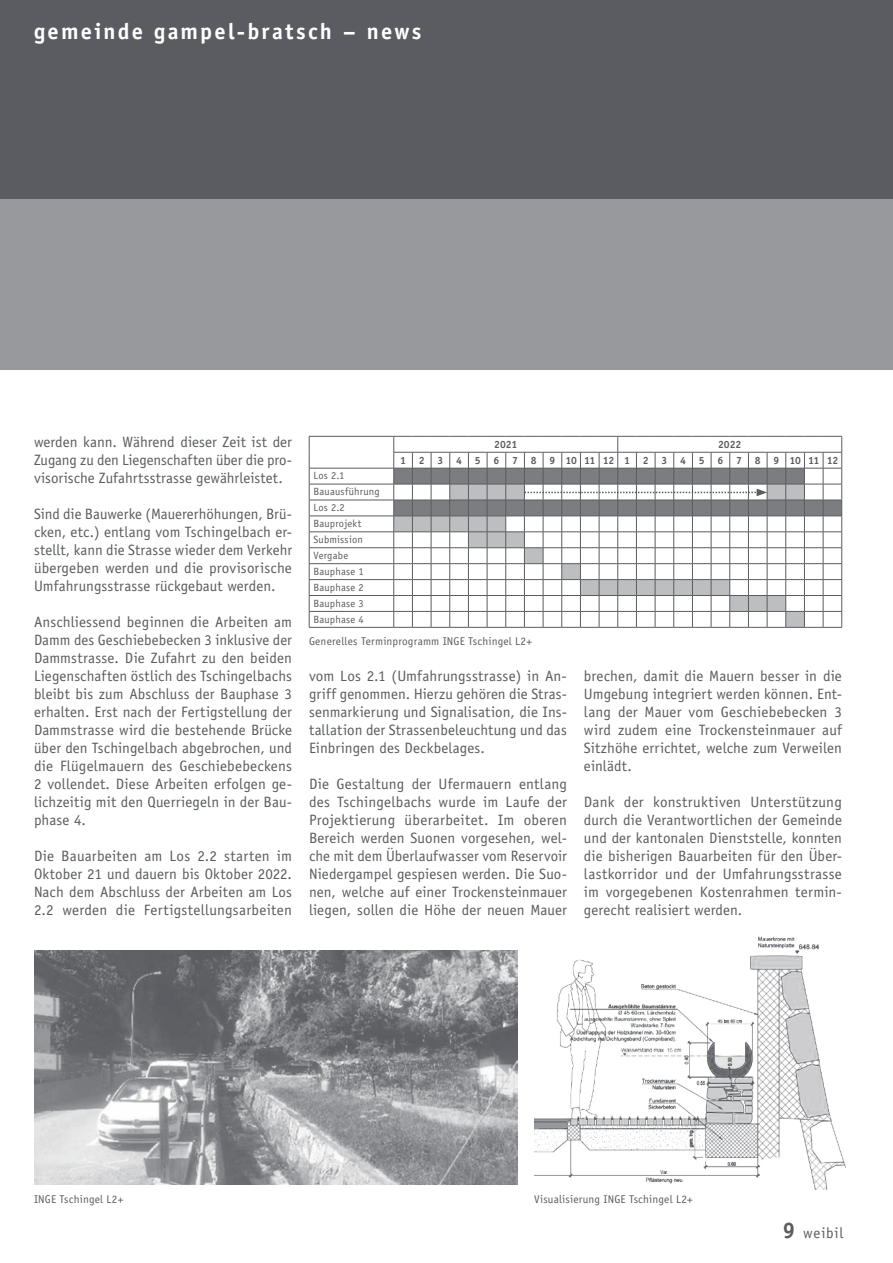
<style>
.page{position:relative;width:893px;height:1263px;background:#fff}
.page>*{position:absolute;margin:0;border:0;box-sizing:border-box;transform-origin:0 0}
.t1{font:700 22.5px "Officina Sans";letter-spacing:.1em;color:#fff}
.t2{font:15px/18px "Officina Sans";letter-spacing:.005em;color:#5a5c61;text-align:justify}
.t3{font:11.25px "Officina Sans";letter-spacing:.015em;color:#5a5c61}
.t4{font:10.5px/15.9px "Officina Sans";letter-spacing:.02em;color:#5a5c61}
.t5{font:700 10.5px/15.9px "Officina Sans";letter-spacing:1.085em;color:#5a5c61}
.t6{font:700 10.5px "Officina Sans";letter-spacing:.95em;color:#5a5c61}
.s1{font-weight:700;font-size:22.5px}
</style>
<div class="page">
<div style="left:0;top:0;width:893px;height:370px;background:#5a5c61"></div>
<img style="left:534px;top:936px;width:312px;height:254px">
<hr style="left:309px;top:436px;width:85px;height:1px;background:#5a5c61">
<hr style="left:309px;top:468px;width:85px;height:1px;background:#5a5c61">
<hr style="left:309px;top:484px;width:85px;height:1px;background:#5a5c61">
<hr style="left:309px;top:500px;width:85px;height:1px;background:#5a5c61">
<hr style="left:309px;top:516px;width:85px;height:1px;background:#5a5c61">
<hr style="left:309px;top:532px;width:85px;height:1px;background:#5a5c61">
<hr style="left:309px;top:547px;width:85px;height:1px;background:#5a5c61">
<hr style="left:309px;top:563px;width:85px;height:1px;background:#5a5c61">
<hr style="left:309px;top:579px;width:85px;height:1px;background:#5a5c61">
<hr style="left:309px;top:595px;width:85px;height:1px;background:#5a5c61">
<hr style="left:309px;top:611px;width:85px;height:1px;background:#5a5c61">
<svg style="left:309px;top:436px;width:1px;height:191px"></svg>
<hr style="left:309px;top:627px;width:85px;height:1px;background:#5a5c61">
<img style="left:34px;top:950px;width:483px;height:234px">
<div style="left:0;top:200px;width:893px;height:170px;background:#98999c"></div>
<svg style="left:393px;top:436px;width:449px;height:192px"></svg>
<h1 class="t1" style="left:34px;top:17px;width:389px">gemeinde gampel-bratsch – news</h1>
<p class="t2" style="left:34px;top:432px;width:259px">werden kann. Während dieser Zeit ist der Zugang zu den Liegenschaften über die pro&shy;visorische Zufahrtsstrasse gewährleistet.</p>
<p class="t2" style="left:34px;top:504px;width:259px">Sind die Bauwerke (Mauererhöhungen, Brü&shy;cken, etc.) entlang vom Tschingelbach er&shy;stellt, kann die Strasse wieder dem Verkehr übergeben werden und die provisorische Umfahrungsstrasse rückgebaut werden.</p>
<p class="t2" style="left:34px;top:612px;width:259px">Anschliessend beginnen die Arbeiten am Damm des Geschiebebecken 3 inklusive der Dammstrasse. Die Zufahrt zu den beiden Liegenschaften östlich des Tschingelbachs bleibt bis zum Abschluss der Bauphase 3 erhalten. Erst nach der Fertigstellung der Dammstrasse wird die bestehende Brücke über den Tschingelbach abgebrochen, und die Flügelmauern des Geschiebebeckens 2 vollendet. Diese Arbeiten erfolgen ge&shy;lichzeitig mit den Querriegeln in der Bau&shy;phase 4.</p>
<p class="t2" style="left:34px;top:846px;width:259px">Die Bauarbeiten am Los 2.2 starten im Oktober 21 und dauern bis Oktober 2022.<br>Nach dem Abschluss der Arbeiten am Los 2.2 werden die Fertigstellungsarbeiten</p>
<p class="t4" style="left:313px;top:468px;width:68px">Los 2.1<br>Bauausführung<br>Los 2.2<br>Bauprojekt<br>Submission<br>Vergabe<br>Bauphase 1<br>Bauphase 2<br>Bauphase 3<br>Bauphase 4</p>
<p class="t5" style="left:400px;top:436px;width:440px;text-indent:318px">2022<br>123456789101112123456789101112</p>
<p class="t6" style="left:494px;top:438px;width:25px">2021</p>
<p class="t3" style="left:309px;top:634px;width:225px">Generelles Terminprogramm INGE Tschingel L2+</p>
<p class="t2" style="left:309px;top:666px;width:259px">vom Los 2.1 (Umfahrungsstrasse) in An&shy;griff genommen. Hierzu gehören die Stras&shy;senmarkierung und Signalisation, die Ins&shy;tallation der Strassenbeleuchtung und das Einbringen des Deckbelages.</p>
<p class="t2" style="left:309px;top:774px;width:259px">Die Gestaltung der Ufermauern entlang des Tschingelbachs wurde im Laufe der Projektierung überarbeitet. Im oberen Bereich werden Suonen vorgesehen, wel&shy;che mit dem Überlaufwasser vom Reservoir Niedergampel gespiesen werden. Die Suo&shy;nen, welche auf einer Trockensteinmauer liegen, sollen die Höhe der neuen Mauer</p>
<p class="t2" style="left:584px;top:666px;width:259px">brechen, damit die Mauern besser in die Umgebung integriert werden können. Ent&shy;lang der Mauer vom Geschiebebecken 3 wird zudem eine Trockensteinmauer auf Sitzhöhe errichtet, welche zum Verweilen einlädt.</p>
<p class="t2" style="left:584px;top:792px;width:259px">Dank der konstruktiven Unterstützung durch die Verantwortlichen der Gemeinde und der kantonalen Dienststelle, konnten die bisherigen Bauarbeiten für den Über&shy;lastkorridor und der Umfahrungsstrasse im vorgegebenen Kostenrahmen termin&shy;gerecht realisiert werden.</p>
<p class="t3" style="left:34px;top:1192px;width:91px">INGE Tschingel L2+</p>
<p class="t3" style="left:534px;top:1192px;width:160px">Visualisierung INGE Tschingel L2+</p>
<p class="t2" style="left:783px;top:1224px;width:62px"><span class="s1">9</span> weibil</p>
</div>
